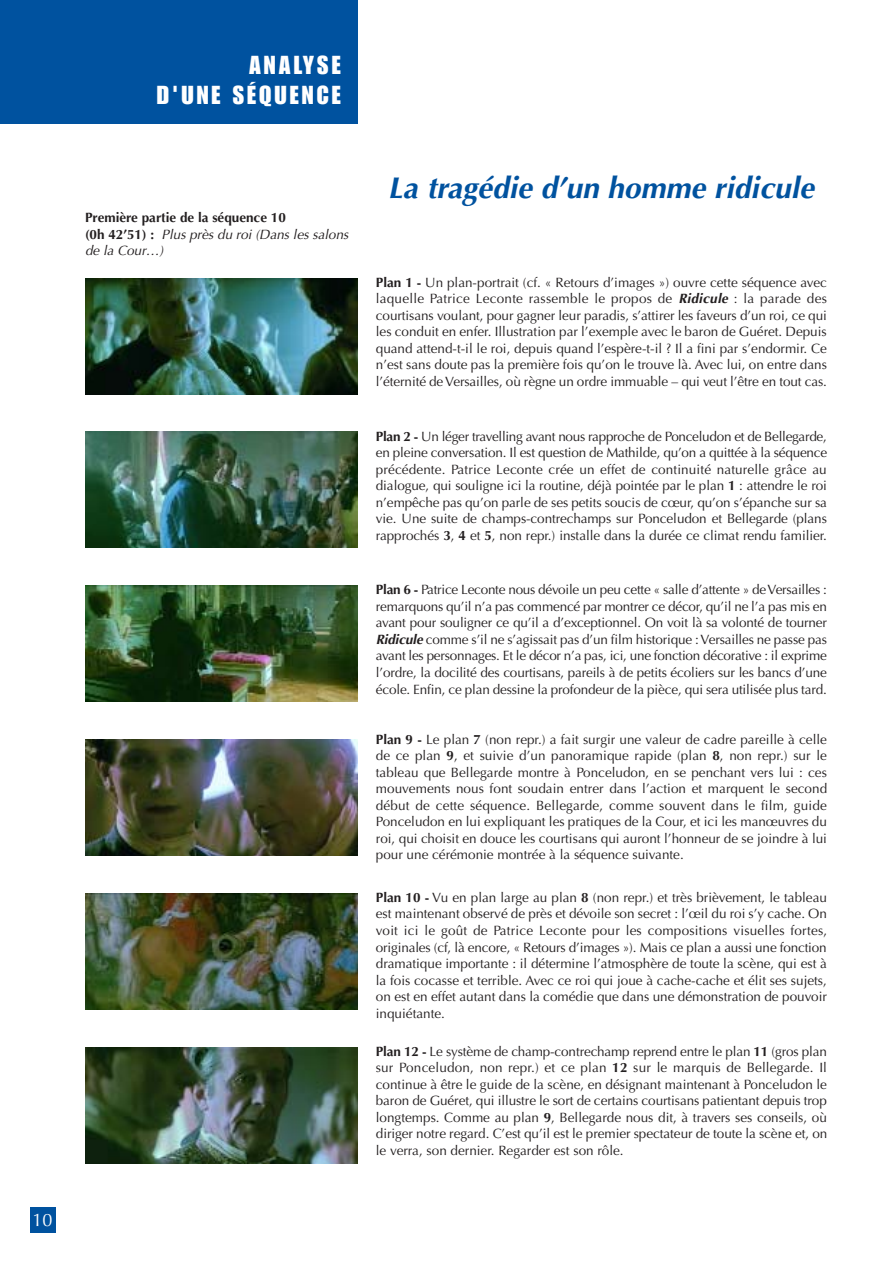
<style>
.page{position:relative;width:893px;height:1263px;background:#fff}
.page>*{position:absolute;margin:0;border:0;box-sizing:border-box;transform-origin:0 0}
.t1{font:italic 700 30px "Optima";color:#00529f}
.t2{font:25.5px/30.6px "Impact";letter-spacing:.12em;color:#fff;text-align:right}
.t3{font:18px "Optima";color:#fff}
.t4{font:13.5px/16.5px "Optima";letter-spacing:-.005em;color:#231f20;text-align:justify}
.t5{font:700 13.5px/16.5px "Optima";color:#231f20}
.s1{font-weight:400;font-style:italic}
.s2{font-weight:700}
.s3{font-weight:700;font-style:italic}
</style>
<div class="page">
<div style="left:30px;top:1208px;width:25px;height:25px;background:#00529f"></div>
<img style="left:85px;top:278px;width:273px;height:116px">
<img style="left:85px;top:432px;width:273px;height:116px">
<img style="left:85px;top:586px;width:273px;height:116px">
<img style="left:85px;top:740px;width:273px;height:116px">
<img style="left:85px;top:893px;width:273px;height:116px">
<img style="left:85px;top:1047px;width:273px;height:116px">
<div style="left:0;top:0;width:358px;height:124px;background:#00529f"></div>
<h3 class="t3" style="left:33px;top:1213px;width:22px">10</h3>
<h2 class="t2" style="left:157px;top:50px;width:185px">ANALYSE<br>D'UNE SÉQUENCE</h2>
<p class="t5" style="left:85px;top:211px;width:265px">Première partie de la séquence 10<br>(0h 42’51) : <span class="s1">Plus près du roi (Dans les salons de la Cour…)</span></p>
<h1 class="t1" style="left:388px;top:176px;width:427px">La tragédie d’un homme ridicule</h1>
<p class="t4" style="left:376px;top:275px;width:452px"><span class="s2">Plan 1 -</span> Un plan-portrait (cf. « Retours d’images ») ouvre cette séquence avec laquelle Patrice Leconte rassemble le propos de <span class="s3">Ridicule</span> : la parade des courtisans voulant, pour gagner leur paradis, s’attirer les faveurs d’un roi, ce qui les conduit en enfer. Illustration par l’exemple avec le baron de Guéret. Depuis quand attend-t-il le roi, depuis quand l’espère-t-il ? Il a fini par s’endormir. Ce n’est sans doute pas la première fois qu’on le trouve là. Avec lui, on entre dans l’éternité de Versailles, où règne un ordre immuable – qui veut l’être en tout cas.</p>
<p class="t4" style="left:376px;top:429px;width:453px"><span class="s2">Plan 2 -</span> Un léger travelling avant nous rapproche de Ponceludon et de Bellegarde, en pleine conversation. Il est question de Mathilde, qu’on a quittée à la séquence précédente. Patrice Leconte crée un effet de continuité naturelle grâce au dialogue, qui souligne ici la routine, déjà pointée par le plan <span class="s2">1</span> : attendre le roi n’empêche pas qu’on parle de ses petits soucis de cœur, qu’on s’épanche sur sa vie. Une suite de champs-contrechamps sur Ponceludon et Bellegarde (plans rapprochés <span class="s2">3</span>, <span class="s2">4</span> et <span class="s2">5</span>, non repr.) installe dans la durée ce climat rendu familier.</p>
<p class="t4" style="left:376px;top:583px;width:452px"><span class="s2">Plan 6 -</span> Patrice Leconte nous dévoile un peu cette « salle d’attente » de Versailles : remarquons qu’il n’a pas commencé par montrer ce décor, qu’il ne l’a pas mis en avant pour souligner ce qu’il a d’exceptionnel. On voit là sa volonté de tourner <span class="s3">Ridicule</span> comme s’il ne s’agissait pas d’un film historique : Versailles ne passe pas avant les personnages. Et le décor n’a pas, ici, une fonction décorative : il exprime l’ordre, la docilité des courtisans, pareils à de petits écoliers sur les bancs d’une école. Enfin, ce plan dessine la profondeur de la pièce, qui sera utilisée plus tard.</p>
<p class="t4" style="left:376px;top:732px;width:453px"><span class="s2">Plan 9 -</span> Le plan <span class="s2">7</span> (non repr.) a fait surgir une valeur de cadre pareille à celle de ce plan <span class="s2">9</span>, et suivie d’un panoramique rapide (plan <span class="s2">8</span>, non repr.) sur le tableau que Bellegarde montre à Ponceludon, en se penchant vers lui : ces mouvements nous font soudain entrer dans l’action et marquent le second début de cette séquence. Bellegarde, comme souvent dans le film, guide Ponceludon en lui expliquant les pratiques de la Cour, et ici les manœuvres du roi, qui choisit en douce les courtisans qui auront l’honneur de se joindre à lui pour une cérémonie montrée à la séquence suivante.</p>
<p class="t4" style="left:376px;top:890px;width:453px"><span class="s2">Plan 10 -</span> Vu en plan large au plan <span class="s2">8</span> (non repr.) et très brièvement, le tableau est maintenant observé de près et dévoile son secret : l’œil du roi s’y cache. On voit ici le goût de Patrice Leconte pour les compositions visuelles fortes, originales (cf, là encore, « Retours d’images »). Mais ce plan a aussi une fonction dramatique importante : il détermine l’atmosphère de toute la scène, qui est à la fois cocasse et terrible. Avec ce roi qui joue à cache-cache et élit ses sujets, on est en effet autant dans la comédie que dans une démonstration de pouvoir inquiétante.</p>
<p class="t4" style="left:376px;top:1044px;width:453px"><span class="s2">Plan 12 -</span> Le système de champ-contrechamp reprend entre le plan <span class="s2">11</span> (gros plan sur Ponceludon, non repr.) et ce plan <span class="s2">12</span> sur le marquis de Bellegarde. Il continue à être le guide de la scène, en désignant maintenant à Ponceludon le baron de Guéret, qui illustre le sort de certains courtisans patientant depuis trop longtemps. Comme au plan <span class="s2">9</span>, Bellegarde nous dit, à travers ses conseils, où diriger notre regard. C’est qu’il est le premier spectateur de toute la scène et, on le verra, son dernier. Regarder est son rôle.</p>
</div>
